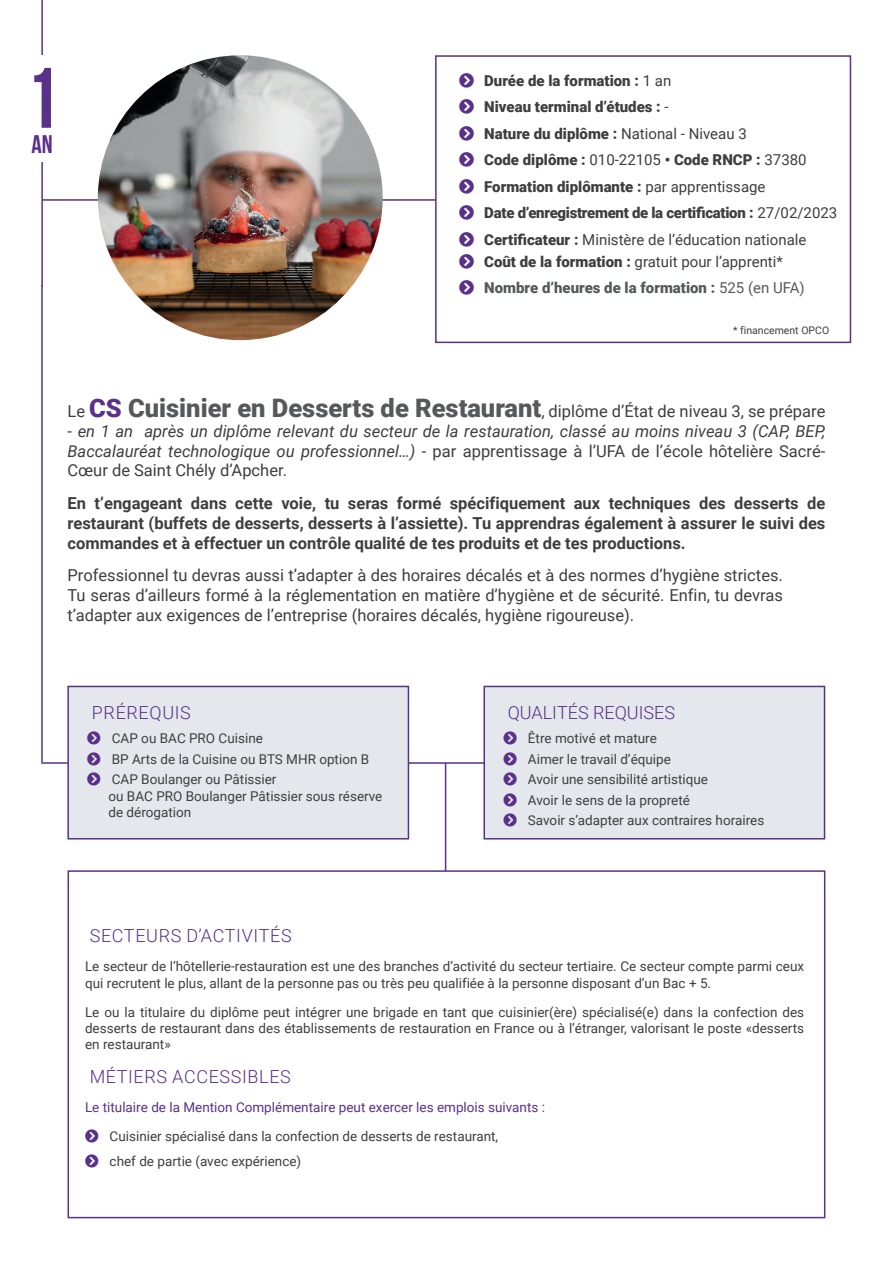
<style>
.page{position:relative;width:893px;height:1263px;background:#fff}
.page>*{position:absolute;margin:0;border:0;box-sizing:border-box;transform-origin:0 0}
.t1{font:700 85.5px "Bebas Neue";color:#59308a}
.t2{font:700 25.5px "Bebas Neue";color:#59308a}
.t3{font:300 18px "Roboto";letter-spacing:.035em;color:#59308a}
.t4{font:300 18px "Roboto";color:#59308a}
.t5{font:16.5px/19.8px "Roboto";color:#3e3e3f;text-align:justify}
.t6{font:700 16.5px/19.8px "Roboto";color:#3e3e3f;text-align:justify}
.t7{font:italic 16.5px/19.8px "Roboto";color:#3e3e3f;text-align:justify}
.t8{font:900 15px/26.5px "Roboto";color:#3e3e3f}
.t9{font:900 15px/26.5px "Roboto";color:#57585a}
.t10{font:13.5px/20.4px "Roboto";color:#3e3e3f}
.t11{font:13.5px "Roboto";color:#59308a}
.t12{font:10.5px "Roboto";color:#3e3e3f}
.s1{font-weight:400}
.s2{color:#3e3e3f}
.s3{font-weight:400;color:#3e3e3f}
.s4{font-weight:900;font-size:25.5px;color:#59308a}
.s5{font-weight:900;font-size:25.5px;color:#57585a}
.s6{font-style:normal}
</style>
<div class="page">
<hr style="left:41px;top:0;width:2px;height:286px;background:#59308a">
<div style="left:21px;top:55px;width:43px;height:107px;background:#fff"></div>
<hr style="left:42px;top:199px;width:394px;height:2px;background:#59308a">
<div style="left:435px;top:55px;width:416px;height:288px;border:2px solid #59308a"></div>
<img style="left:98px;top:55px;width:285px;height:285px;border-radius:142px">
<hr style="left:41px;top:285px;width:2px;height:477px;background:#59308a">
<hr style="left:41px;top:762px;width:467px;height:2px;background:#59308a">
<div style="left:67px;top:686px;width:342px;height:153px;background:#e4e8ec;border:2px solid #59308a"></div>
<div style="left:483px;top:686px;width:342px;height:153px;background:#e4e8ec;border:2px solid #59308a"></div>
<hr style="left:445px;top:763px;width:1px;height:120px;background:#59308a">
<div style="left:68px;top:870px;width:757px;height:348px;background:#fff;border:2px solid #59308a"></div>
<h1 class="t1" style="left:25px;top:51px;width:35px">1</h1>
<h2 class="t2" style="left:31px;top:130px;width:23px">an</h2>
<p class="t8" style="left:484px;top:66px;width:355px">Durée de la formation : <span class="s1">1 an<br></span>Niveau terminal d’études : <span class="s1">-<br></span>Nature du diplôme : <span class="s1">National - Niveau 3<br></span>Code diplôme : <span class="s1">010-22105</span> • Code RNCP : <span class="s1">37380<br></span>Formation diplômante : <span class="s1">par apprentissage<br></span>Date d’enregistrement de la certification : <span class="s1">27/02/2023<br></span>Certificateur : <span class="s1">Ministère de l’éducation nationale</span></p>
<p class="t9" style="left:484px;top:248px;width:322px"><span class="s2">Coût de la formation :</span> <span class="s3">gratuit pour l’apprenti*<br></span>Nombre d’heures de la formation : <span class="s1">525 (en UFA)</span></p>
<p class="t12" style="left:733px;top:323px;width:98px">* financement OPCO</p>
<p class="t5" style="left:68px;top:401px;width:759px">Le <span class="s4">CS</span> <span class="s5">Cuisinier en Desserts de Restaurant</span>, diplôme d’État de niveau 3, se prépare</p>
<p class="t7" style="left:68px;top:420px;width:759px"><span class="s6">-</span> en 1 an après un diplôme relevant du secteur de la restauration, classé au moins niveau 3 (CAP, BEP, Baccalauréat technologique ou professionnel…) <span class="s6">- par apprentissage à l’UFA de l’école hôtelière Sacré-Cœur de Saint Chély d’Apcher.</span></p>
<p class="t6" style="left:68px;top:493px;width:759px">En t’engageant dans cette voie, tu seras formé spécifiquement aux techniques des desserts de restaurant (buffets de desserts, desserts à l’assiette). Tu apprendras également à assurer le suivi des commandes et à effectuer un contrôle qualité de tes produits et de tes productions.</p>
<p class="t5" style="left:68px;top:565px;width:717px">Professionnel tu devras aussi t’adapter à des horaires décalés et à des normes d’hygiène strictes.<br>Tu seras d’ailleurs formé à la réglementation en matière d’hygiène et de sécurité. Enfin, tu devras t’adapter aux exigences de l’entreprise (horaires décalés, hygiène rigoureuse).</p>
<h3 class="t3" style="left:92px;top:700px;width:100px">PRÉREQUIS</h3>
<p class="t10" style="left:112px;top:728px;width:259px">CAP ou BAC PRO Cuisine<br>BP Arts de la Cuisine ou BTS MHR option B<br>CAP Boulanger ou Pâtissier</p>
<p class="t10" style="left:108px;top:787px;width:275px;line-height:16.2px">ou BAC PRO Boulanger Pâtissier sous réserve de dérogation</p>
<h3 class="t4" style="left:508px;top:700px;width:169px">QUALITÉS REQUISES</h3>
<p class="t10" style="left:528px;top:728px;width:238px">Être motivé et mature<br>Aimer le travail d’équipe<br>Avoir une sensibilité artistique<br>Avoir le sens de la propreté<br>Savoir s’adapter aux contraires horaires</p>
<h3 class="t3" style="left:90px;top:923px;width:204px">SECTEURS D’ACTIVITÉS</h3>
<p class="t10" style="left:85px;top:958px;width:721px;line-height:16.2px">Le secteur de l’hôtellerie-restauration est une des branches d’activité du secteur tertiaire. Ce secteur compte parmi ceux qui recrutent le plus, allant de la personne pas ou très peu qualifiée à la personne disposant d’un Bac + 5.</p>
<p class="t10" style="left:85px;top:1003px;width:721px;line-height:16.2px;text-align:justify">Le ou la titulaire du diplôme peut intégrer une brigade en tant que cuisinier(ère) spécialisé(e) dans la confection des desserts de restaurant dans des établissements de restauration en France ou à l’étranger, valorisant le poste «desserts en restaurant»</p>
<h3 class="t3" style="left:90px;top:1064px;width:203px">MÉTIERS ACCESSIBLES</h3>
<p class="t11" style="left:85px;top:1098px;width:461px">Le titulaire de la Mention Complémentaire peut exercer les emplois suivants :</p>
<p class="t10" style="left:110px;top:1123px;width:390px;line-height:24.8px">Cuisinier spécialisé dans la confection de desserts de restaurant, chef de partie (avec expérience)</p>
</div>
